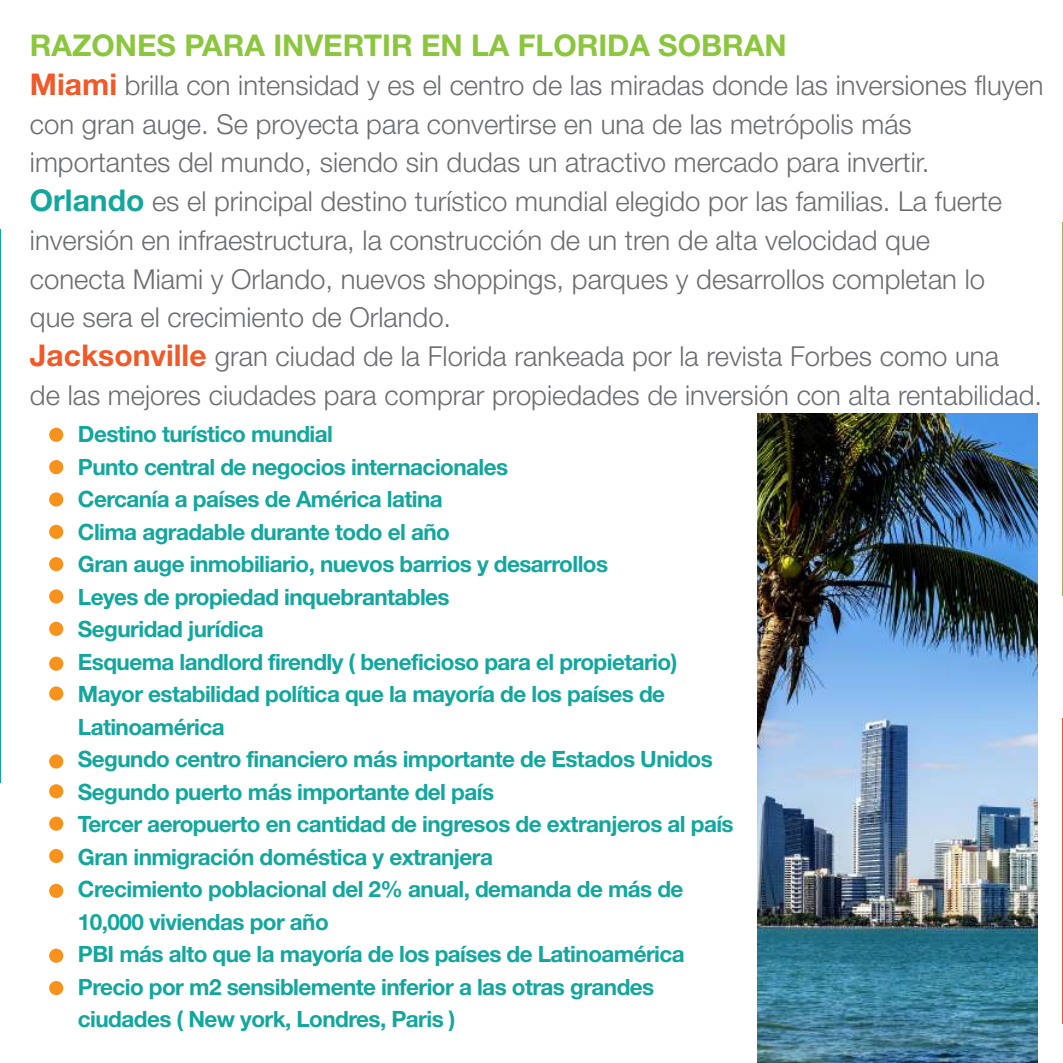
<style>
.page{position:relative;width:1063px;height:1063px;background:#fff}
.page>*{position:absolute;margin:0;border:0;box-sizing:border-box;transform-origin:0 0}
.t1{font:700 30px "Helvetica Neue";color:#8bc63e}
.t2{font:300 27.5px/38.8px "Helvetica Neue";color:#6c6d70}
.t3{font:700 22.5px/32.5px "Helvetica Neue";letter-spacing:-.025em;color:#12a79d}
.s1{font-weight:700;font-size:30px;color:#f15929}
.s2{font-weight:700;font-size:30px;color:#12a79d}
</style>
<div class="page">
<hr style="left:0;top:230px;width:1px;height:553px;background:#12a79d">
<div style="left:49px;top:428px;width:14px;height:14px;background:#f7931d;border-radius:50%"></div>
<div style="left:49px;top:460px;width:14px;height:14px;background:#f7931d;border-radius:50%"></div>
<div style="left:49px;top:492px;width:14px;height:15px;background:#f7931d;border-radius:50%"></div>
<div style="left:49px;top:525px;width:14px;height:14px;background:#f7931d;border-radius:50%"></div>
<div style="left:49px;top:557px;width:14px;height:14px;background:#f7931d;border-radius:50%"></div>
<div style="left:49px;top:589px;width:14px;height:15px;background:#f7931d;border-radius:50%"></div>
<div style="left:49px;top:622px;width:14px;height:14px;background:#f7931d;border-radius:50%"></div>
<div style="left:49px;top:657px;width:14px;height:14px;background:#f7931d;border-radius:50%"></div>
<div style="left:49px;top:686px;width:14px;height:15px;background:#f7931d;border-radius:50%"></div>
<div style="left:49px;top:754px;width:14px;height:15px;background:#f7931d;border-radius:50%"></div>
<div style="left:49px;top:784px;width:14px;height:14px;background:#f7931d;border-radius:50%"></div>
<div style="left:49px;top:817px;width:14px;height:14px;background:#f7931d;border-radius:50%"></div>
<div style="left:49px;top:849px;width:14px;height:14px;background:#f7931d;border-radius:50%"></div>
<div style="left:49px;top:884px;width:14px;height:14px;background:#f7931d;border-radius:50%"></div>
<div style="left:49px;top:949px;width:14px;height:14px;background:#f7931d;border-radius:50%"></div>
<div style="left:49px;top:981px;width:14px;height:14px;background:#f7931d;border-radius:50%"></div>
<img style="left:757px;top:414px;width:280px;height:649px">
<hr style="left:1062px;top:223px;width:1px;height:373px;background:#8bc63e">
<hr style="left:1062px;top:718px;width:1px;height:306px;background:#f15929">
<h1 class="t1" style="left:30px;top:27px;width:758px">RAZONES PARA INVERTIR EN LA FLORIDA SOBRAN</h1>
<p class="t2" style="left:30px;top:65px;width:1015px"><span class="s1">Miami</span> brilla con intensidad y es el centro de las miradas donde las inversiones fluyen con gran auge. Se proyecta para convertirse en una de las metrópolis más importantes del mundo, siendo sin dudas un atractivo mercado para invertir.<br><span class="s2">Orlando</span> es el principal destino turístico mundial elegido por las familias. La fuerte inversión en infraestructura, la construcción de un tren de alta velocidad que<br>conecta Miami y Orlando, nuevos shoppings, parques y desarrollos completan lo<br>que sera el crecimiento de Orlando.<br><span class="s1">Jacksonville</span> gran ciudad de la Florida rankeada por la revista Forbes como una<br>de las mejores ciudades para comprar propiedades de inversión con alta rentabilidad.</p>
<p class="t3" style="left:78px;top:418px;width:657px">Destino turístico mundial<br>Punto central de negocios internacionales<br>Cercanía a países de América latina<br>Clima agradable durante todo el año<br>Gran auge inmobiliario, nuevos barrios y desarrollos<br>Leyes de propiedad inquebrantables<br>Seguridad jurídica<br>Esquema landlord firendly ( beneficioso para el propietario)<br>Mayor estabilidad política que la mayoría de los países de Latinoamérica<br>Segundo centro financiero más importante de Estados Unidos Segundo puerto más importante del país<br>Tercer aeropuerto en cantidad de ingresos de extranjeros al país Gran inmigración doméstica y extranjera<br>Crecimiento poblacional del 2% anual, demanda de más de 10,000 viviendas por año<br>PBI más alto que la mayoría de los países de Latinoamérica Precio por m2 sensiblemente inferior a las otras grandes ciudades ( New york, Londres, Paris )</p>
</div>
